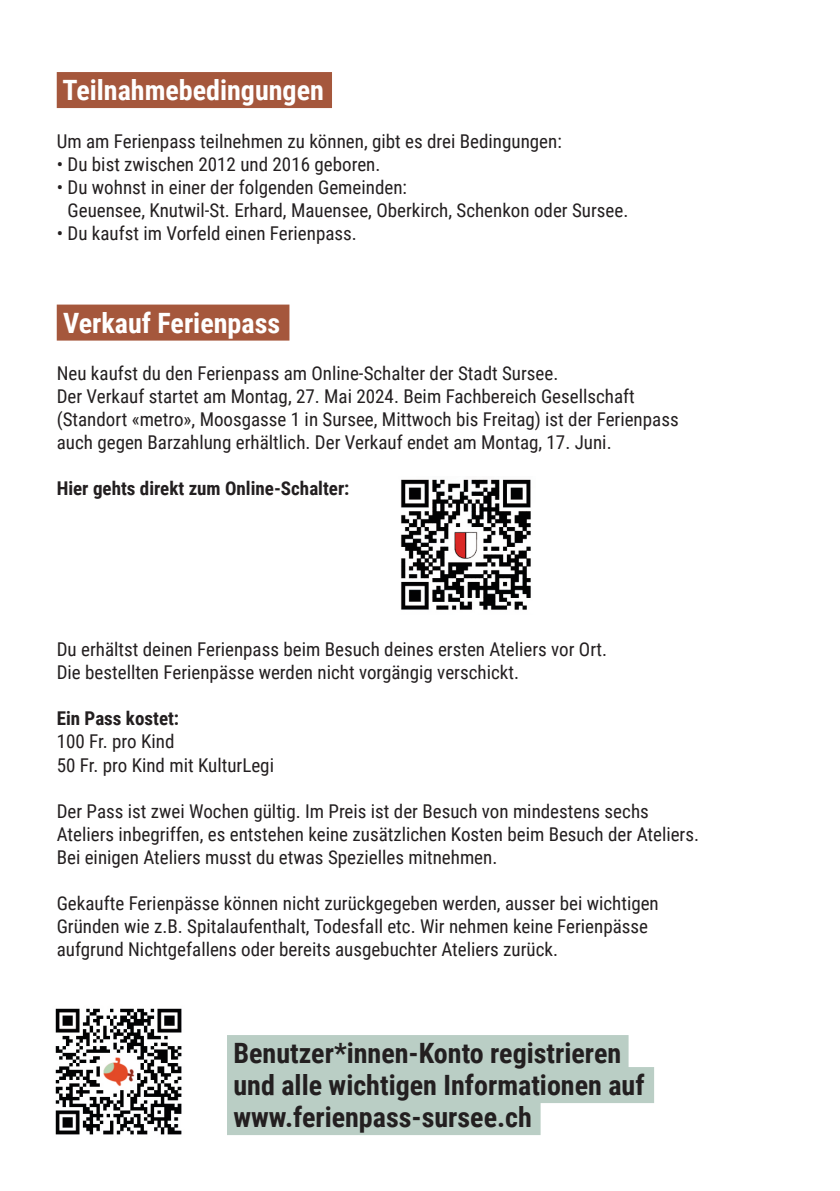
<style>
.page{position:relative;width:840px;height:1191px;background:#fff}
.page>*{position:absolute;margin:0;border:0;box-sizing:border-box;transform-origin:0 0}
.t1{font:700 28px/32px "Roboto Condensed";color:#231f20}
.t2{font:700 28px "Roboto Condensed";color:#fff}
.t3{font:19px/23px "Roboto Condensed";color:#231f20}
.t4{font:700 19px "Roboto Condensed";color:#231f20}
</style>
<div class="page">
<div style="left:57px;top:72px;width:275px;height:36px;background:#a5573c"></div>
<div style="left:57px;top:304px;width:232px;height:36px;background:#a5573c"></div>
<div style="left:227px;top:1035px;width:401px;height:36px;background:#bacec5"></div>
<div style="left:227px;top:1067px;width:426px;height:36px;background:#bacec5"></div>
<div style="left:227px;top:1099px;width:313px;height:36px;background:#bacec5"></div>
<img style="left:55px;top:1008px;width:127px;height:127px">
<img style="left:401px;top:479px;width:130px;height:131px">
<h1 class="t2" style="left:62px;top:79px;width:263px">Teilnahmebedingungen</h1>
<p class="t3" style="left:57px;top:132px;width:506px">Um am Ferienpass teilnehmen zu können, gibt es drei Bedingungen:</p>
<p class="t3" style="left:57px;top:155px;width:325px">• Du bist zwischen 2012 und 2016 geboren.</p>
<p class="t3" style="left:67px;top:178px;width:562px;text-indent:-11px">• Du wohnst in einer der folgenden Gemeinden:<br>Geuensee, Knutwil-St. Erhard, Mauensee, Oberkirch, Schenkon oder Sursee.</p>
<p class="t3" style="left:57px;top:224px;width:301px">• Du kaufst im Vorfeld einen Ferienpass.</p>
<h1 class="t2" style="left:63px;top:312px;width:218px">Verkauf Ferienpass</h1>
<p class="t3" style="left:57px;top:364px;width:623px">Neu kaufst du den Ferienpass am Online-Schalter der Stadt Sursee.<br>Der Verkauf startet am Montag, 27. Mai 2024. Beim Fachbereich Gesellschaft (Standort «metro», Moosgasse 1 in Sursee, Mittwoch bis Freitag) ist der Ferienpass auch gegen Barzahlung erhältlich. Der Verkauf endet am Montag, 17. Juni.</p>
<p class="t4" style="left:57px;top:481px;width:294px">Hier gehts direkt zum Online-Schalter:</p>
<p class="t3" style="left:57px;top:640px;width:551px">Du erhältst deinen Ferienpass beim Besuch deines ersten Ateliers vor Ort.<br>Die bestellten Ferienpässe werden nicht vorgängig verschickt.</p>
<p class="t4" style="left:57px;top:711px;width:124px">Ein Pass kostet:</p>
<p class="t3" style="left:57px;top:732px;width:219px">100 Fr. pro Kind<br>50 Fr. pro Kind mit KulturLegi</p>
<p class="t3" style="left:57px;top:801px;width:643px">Der Pass ist zwei Wochen gültig. Im Preis ist der Besuch von mindestens sechs<br>Ateliers inbegriffen, es entstehen keine zusätzlichen Kosten beim Besuch der Ateliers.<br>Bei einigen Ateliers musst du etwas Spezielles mitnehmen.</p>
<p class="t3" style="left:57px;top:893px;width:603px">Gekaufte Ferienpässe können nicht zurückgegeben werden, ausser bei wichtigen<br>Gründen wie z.B. Spitalaufenthalt, Todesfall etc. Wir nehmen keine Ferienpässe aufgrund Nichtgefallens oder bereits ausgebuchter Ateliers zurück.</p>
<h1 class="t1" style="left:233px;top:1040px;width:412px">Benutzer*innen-Konto registrieren und alle wichtigen Informationen auf www.ferienpass-sursee.ch</h1>
</div>
